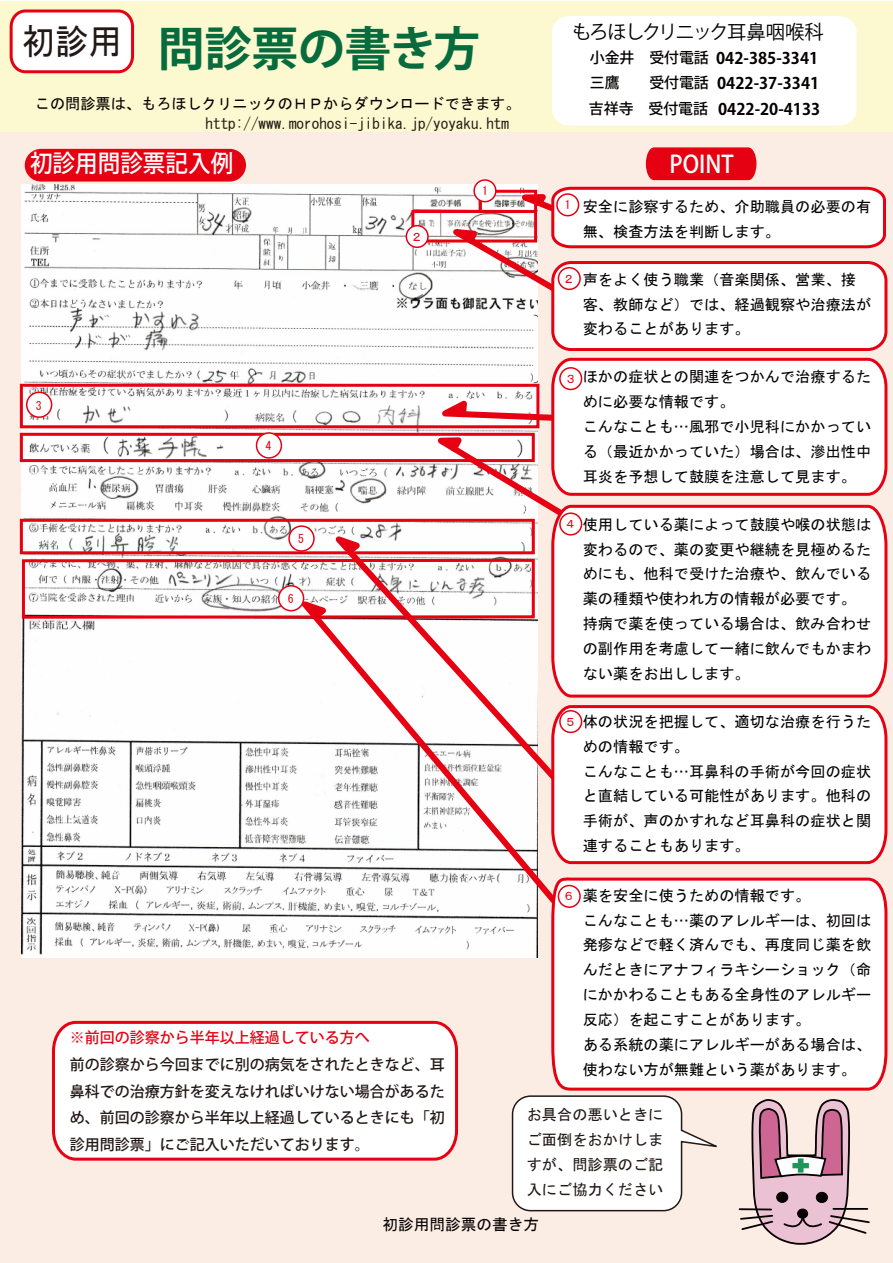
<style>
.page{position:relative;width:893px;height:1263px;background:#fff}
.page>*{position:absolute;margin:0;border:0;box-sizing:border-box;transform-origin:0 0}
.t1{font:700 46.95px "Koz Go Pro";letter-spacing:-.01em;color:#076b3e}
.t2{font:500 24px "Koz Go Pro";color:#fff;scale:.94 1}
.t3{font:19.35px "Koz Go Pro";letter-spacing:-.09em;color:#040000}
.t4{font:700 15.9px/25.5px "Koz Go Pro";color:#060001}
.t5{font:15.6px "MS Gothic";color:#060001}
.t6{font:15.15px/24.9px "MS Gothic";color:#040000}
.t7{font:15.15px "MS Gothic";color:#211815}
.t8{font:15.15px/24.9px "MS Gothic";color:#221815;text-align:justify}
.t9{font:500 15px/26.5px "Koz Go Pro";color:#221815;text-align:justify}
.t10{font:500 15px "Koz Go Pro";color:#e60012}
.t11{font:11.85px "MS Gothic";color:#e60012}
.s1{font-weight:500;font-size:14.85px}
</style>
<div class="page">
<div style="left:0;top:45px;width:893px;height:1218px;background:#fcede4"></div>
<div style="left:0;top:1px;width:893px;height:131px;background:#fcf9d0"></div>
<img style="left:21px;top:185px;width:517px;height:773px">
<svg style="left:9px;top:9px;width:126px;height:65px"></svg>
<div style="left:25px;top:149px;width:221px;height:33px;background:#e50012;border-radius:16px"></div>
<div style="left:552px;top:16px;width:304px;height:110px;background:#fff"></div>
<div style="left:20px;top:384px;width:519px;height:44px;border:3px solid #e60012"></div>
<div style="left:20px;top:433px;width:515px;height:29px;border:3px solid #e60012"></div>
<div style="left:20px;top:519px;width:515px;height:35px;border:3px solid #e60012"></div>
<div style="left:22px;top:559px;width:513px;height:60px;border:3px solid #e60012"></div>
<div style="left:27px;top:392px;width:25px;height:25px;background:#fff;border-radius:50%"></div>
<div style="left:26px;top:391px;width:26px;height:27px;border:2px solid #e60012;border-radius:50%"></div>
<div style="left:256px;top:433px;width:25px;height:25px;background:#fff;border-radius:50%"></div>
<div style="left:256px;top:432px;width:26px;height:27px;border:2px solid #e60012;border-radius:50%"></div>
<div style="left:289px;top:526px;width:25px;height:25px;background:#fff;border-radius:50%"></div>
<div style="left:288px;top:525px;width:27px;height:27px;border:2px solid #e60012;border-radius:50%"></div>
<div style="left:279px;top:586px;width:25px;height:25px;background:#fff;border-radius:50%"></div>
<div style="left:278px;top:585px;width:26px;height:26px;border:2px solid #e60012;border-radius:50%"></div>
<svg style="left:52px;top:1020px;width:406px;height:141px"></svg>
<svg style="left:511px;top:1095px;width:206px;height:117px"></svg>
<svg style="left:319px;top:526px;width:103px;height:66px"></svg>
<svg style="left:286px;top:592px;width:264px;height:335px"></svg>
<div style="left:553px;top:262px;width:333px;height:88px;background:#fff;border-radius:18px"></div>
<div style="left:551px;top:261px;width:336px;height:90px;border:3px solid #e60012;border-radius:18px"></div>
<svg style="left:422px;top:359px;width:128px;height:242px"></svg>
<svg style="left:550px;top:357px;width:338px;height:139px"></svg>
<svg style="left:550px;top:503px;width:338px;height:195px"></svg>
<svg style="left:550px;top:705px;width:338px;height:160px"></svg>
<div style="left:550px;top:877px;width:338px;height:214px;background:#fff"></div>
<svg style="left:429px;top:147px;width:458px;height:172px"></svg>
<div style="left:560px;top:513px;width:22px;height:22px;background:#fff;border-radius:50%"></div>
<div style="left:559px;top:512px;width:23px;height:24px;border:2px solid #e60012;border-radius:50%"></div>
<div style="left:560px;top:711px;width:22px;height:21px;background:#fff;border-radius:50%"></div>
<div style="left:559px;top:710px;width:23px;height:23px;border:2px solid #e60012;border-radius:50%"></div>
<div style="left:558px;top:885px;width:22px;height:22px;background:#fff;border-radius:50%"></div>
<div style="left:558px;top:885px;width:23px;height:23px;border:2px solid #e60012;border-radius:50%"></div>
<div style="left:557px;top:194px;width:22px;height:22px;background:#fff;border-radius:50%"></div>
<div style="left:556px;top:193px;width:23px;height:23px;border:2px solid #e60012;border-radius:50%"></div>
<div style="left:558px;top:268px;width:22px;height:21px;background:#fff;border-radius:50%"></div>
<div style="left:558px;top:267px;width:23px;height:23px;border:2px solid #e60012;border-radius:50%"></div>
<div style="left:560px;top:368px;width:22px;height:21px;background:#fff;border-radius:50%"></div>
<div style="left:559px;top:367px;width:23px;height:23px;border:2px solid #e60012;border-radius:50%"></div>
<div style="left:411px;top:210px;width:126px;height:32px;border:3px solid #e60012"></div>
<div style="left:406px;top:226px;width:22px;height:21px;background:#fff;border-radius:50%"></div>
<div style="left:406px;top:225px;width:23px;height:23px;border:2px solid #e60012;border-radius:50%"></div>
<div style="left:479px;top:190px;width:58px;height:23px;border:3px solid #e60012"></div>
<div style="left:474px;top:180px;width:22px;height:22px;background:#fff;border-radius:50%"></div>
<div style="left:473px;top:179px;width:23px;height:23px;border:2px solid #e60012;border-radius:50%"></div>
<svg style="left:739px;top:1099px;width:131px;height:146px"></svg>
<div style="left:798px;top:1209px;width:10px;height:9px;background:#060001;border-radius:50%"></div>
<div style="left:797px;top:1209px;width:11px;height:9px;border:1px solid #060001;border-radius:50%"></div>
<h1 class="t1" style="left:22px;top:18px;width:460px"><sup>初診用</sup> 問診票の書き方</h1>
<p class="t6" style="left:35px;top:91px;width:487px">この問診票は、もろほしクリニックのＨＰからダウンロードできます。</p>
<p class="t7" style="left:206px;top:116px;width:305px">http://www.morohosi-jibika.jp/yoyaku.htm</p>
<h2 class="t2" style="left:30px;top:148px;width:218px">初診用問診票記入例</h2>
<p class="t11" style="left:36px;top:399px;width:7px">3</p>
<p class="t11" style="left:266px;top:440px;width:7px">4</p>
<p class="t11" style="left:298px;top:533px;width:7px">5</p>
<p class="t11" style="left:288px;top:593px;width:7px">6</p>
<p class="t11" style="left:411px;top:230px;width:13px">２</p>
<p class="t11" style="left:482px;top:185px;width:7px">1</p>
<p class="t10" style="left:70px;top:1028px;width:301px">※前回の診察から半年以上経過している方へ</p>
<p class="t9" style="left:70px;top:1052px;width:377px">前の診察から今回までに別の病気をされたときなど、耳鼻科での治療方針を変えなければいけない場合があるため、前回の診察から半年以上経過しているときにも「初診用問診票」にご記入いただいております。</p>
<p class="t3" style="left:572px;top:20px;width:253px">もろほしクリニック耳鼻咽喉科</p>
<p class="t4" style="left:589px;top:46px;width:233px"><span class="s1">小金井　受付電話</span> 042-385-3341<span class="s1">三鷹　　受付電話</span> 0422-37-3341<span class="s1">吉祥寺　受付電話</span> 0422-20-4133</p>
<h2 class="t2" style="left:670px;top:149px;width:70px">POINT</h2>
<p class="t11" style="left:565px;top:199px;width:7px">1</p>
<p class="t11" style="left:563px;top:272px;width:13px">２</p>
<p class="t11" style="left:565px;top:373px;width:13px">３</p>
<p class="t11" style="left:564px;top:518px;width:13px">４</p>
<p class="t11" style="left:564px;top:715px;width:13px">５</p>
<p class="t11" style="left:563px;top:890px;width:13px">６</p>
<p class="t6" style="left:583px;top:194px;width:290px">安全に診察するため、介助職員の必要の有無、検査方法を判断します。</p>
<p class="t6" style="left:583px;top:267px;width:290px">声をよく使う職業（音楽関係、営業、接客、教師など）では、経過観察や治療法が変わることがあります。</p>
<p class="t6" style="left:583px;top:364px;width:290px">ほかの症状との関連をつかんで治療するために必要な情報です。<br>こんなことも…風邪で小児科にかかっている（最近かかっていた）場合は、滲出性中耳炎を予想して鼓膜を注意して見ます。</p>
<p class="t6" style="left:583px;top:512px;width:290px">使用している薬によって鼓膜や喉の状態は変わるので、薬の変更や継続を見極めるためにも、他科で受けた治療や、飲んでいる薬の種類や使われ方の情報が必要です。持病で薬を使っている場合は、飲み合わせの副作用を考慮して一緒に飲んでもかまわない薬をお出しします。</p>
<p class="t6" style="left:583px;top:709px;width:290px">体の状況を把握して、適切な治療を行うための情報です。<br>こんなことも…耳鼻科の手術が今回の症状と直結している可能性があります。他科の手術が、声のかすれなど耳鼻科の症状と関連することもあります。</p>
<p class="t6" style="left:583px;top:883px;width:290px">薬を安全に使うための情報です。<br>こんなことも…薬のアレルギーは、初回は発疹などで軽く済んでも、再度同じ薬を飲んだときにアナフィラキシーショック（命にかかわることもある全身性のアレルギー反応）を起こすことがあります。<br>ある系統の薬にアレルギーがある場合は、使わない方が無難という薬があります。</p>
<p class="t8" style="left:527px;top:1102px;width:138px">お具合の悪いときにご面倒をおかけしますが、問診票のご記入にご協力ください</p>
<p class="t5" style="left:383px;top:1216px;width:158px">初診用問診票の書き方</p>
</div>
